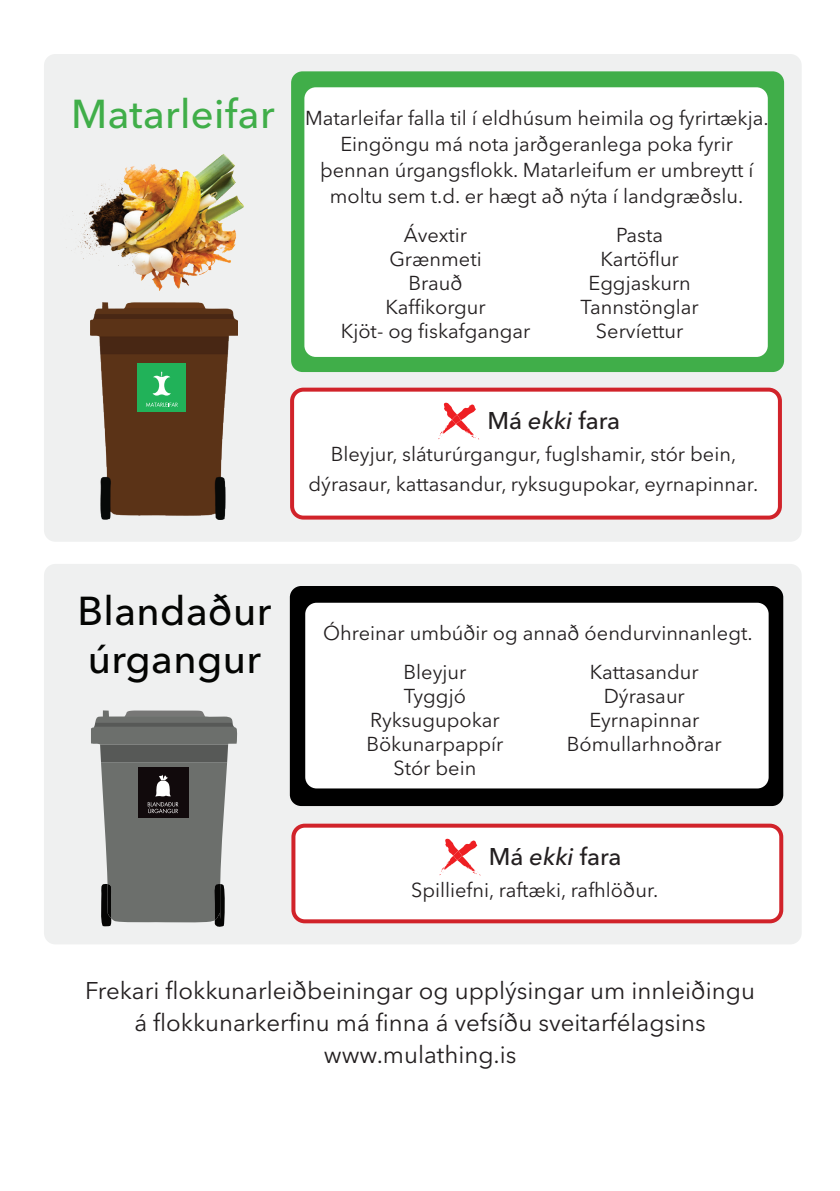
<style>
.page{position:relative;width:840px;height:1191px;background:#fff}
.page>*{position:absolute;margin:0;border:0;box-sizing:border-box;transform-origin:0 0}
.t1{font:500 40px/48px "Avenir Next LT Pro";letter-spacing:.01em;color:#040503}
.t2{font:500 40px "Avenir Next LT Pro";letter-spacing:.01em;color:#40ae49}
.t3{font:24px/32px "Avenir Next LT Pro";color:#231f20;text-align:center}
.t4{font:500 24px "Avenir Next LT Pro";color:#231f20}
.t5{font:20px/24px "Avenir Next LT Pro";color:#231f20;text-align:center}
.s1{font-style:italic}
</style>
<div class="page">
<div style="left:44px;top:54px;width:757px;height:488px;background:#eff0f0;border-radius:11px"></div>
<div style="left:44px;top:564px;width:757px;height:380px;background:#eff0f0;border-radius:11px"></div>
<img style="left:90px;top:306px;width:147px;height:213px">
<div style="left:138px;top:363px;width:48px;height:49px;background:#21b259"></div>
<svg style="left:146px;top:402px;width:32px;height:5px"></svg>
<svg style="left:152px;top:372px;width:19px;height:23px"></svg>
<svg style="left:91px;top:710px;width:146px;height:216px"></svg>
<div style="left:290px;top:586px;width:492px;height:220px;background:#000;border-radius:11px"></div>
<div style="left:305px;top:603px;width:463px;height:185px;background:#fff;border-radius:11px"></div>
<div style="left:291px;top:71px;width:492px;height:301px;background:#40ae49;border-radius:11px"></div>
<div style="left:292px;top:389px;width:487px;height:128px;background:#fff;border-radius:11px"></div>
<div style="left:290px;top:387px;width:491px;height:132px;border:4px solid #d1232a;border-radius:11px"></div>
<div style="left:293px;top:825px;width:487px;height:96px;background:#fff;border-radius:11px"></div>
<div style="left:291px;top:823px;width:491px;height:100px;border:4px solid #d1232a;border-radius:11px"></div>
<svg style="left:438px;top:403px;width:41px;height:37px"></svg>
<svg style="left:439px;top:838px;width:42px;height:38px"></svg>
<div style="left:304px;top:87px;width:463px;height:270px;background:#fff;border-radius:11px"></div>
<img style="left:71px;top:154px;width:173px;height:152px">
<h1 class="t2" style="left:71px;top:89px;width:204px">Matarleifar</h1>
<p class="t5" style="left:305px;top:105px;width:465px;line-height:26px">Matarleifar falla til í eldhúsum heimila og fyrirtækja.<br>Eingöngu má nota jarðgeranlega poka fyrir þennan úrgangsflokk. Matarleifum er umbreytt í moltu sem t.d. er hægt að nýta í landgræðslu.</p>
<p class="t5" style="left:340px;top:223px;width:191px">Ávextir<br>Grænmeti<br>Brauð<br>Kaffikorgur<br>Kjöt- og fiskafgangar</p>
<p class="t5" style="left:580px;top:223px;width:120px">Pasta<br>Kartöflur<br>Eggjaskurn<br>Tannstönglar<br>Servíettur</p>
<p class="t4" style="left:487px;top:406px;width:134px">Má <span class="s1">ekki</span> fara</p>
<p class="t5" style="left:308px;top:439px;width:451px;line-height:30px">Bleyjur, sláturúrgangur, fuglshamir, stór bein, dýrasaur, kattasandur, ryksugupokar, eyrnapinnar.</p>
<h1 class="t1" style="left:77px;top:586px;width:195px">Blandaður úrgangur</h1>
<p class="t5" style="left:323px;top:620px;width:430px">Óhreinar umbúðir og annað óendurvinnanlegt.</p>
<p class="t5" style="left:366px;top:660px;width:138px">Bleyjur<br>Tyggjó<br>Ryksugupokar<br>Bökunarpappír<br>Stór bein</p>
<p class="t5" style="left:566px;top:660px;width:156px">Kattasandur<br>Dýrasaur<br>Eyrnapinnar<br>Bómullarhnoðrar</p>
<p class="t4" style="left:488px;top:842px;width:134px">Má <span class="s1">ekki</span> fara</p>
<p class="t5" style="left:411px;top:878px;width:249px">Spilliefni, raftæki, rafhlöður.</p>
<p class="t3" style="left:85px;top:975px;width:670px">Frekari flokkunarleiðbeiningar og upplýsingar um innleiðingu á flokkunarkerfinu má finna á vefsíðu sveitarfélagsins www.mulathing.is</p>
</div>
